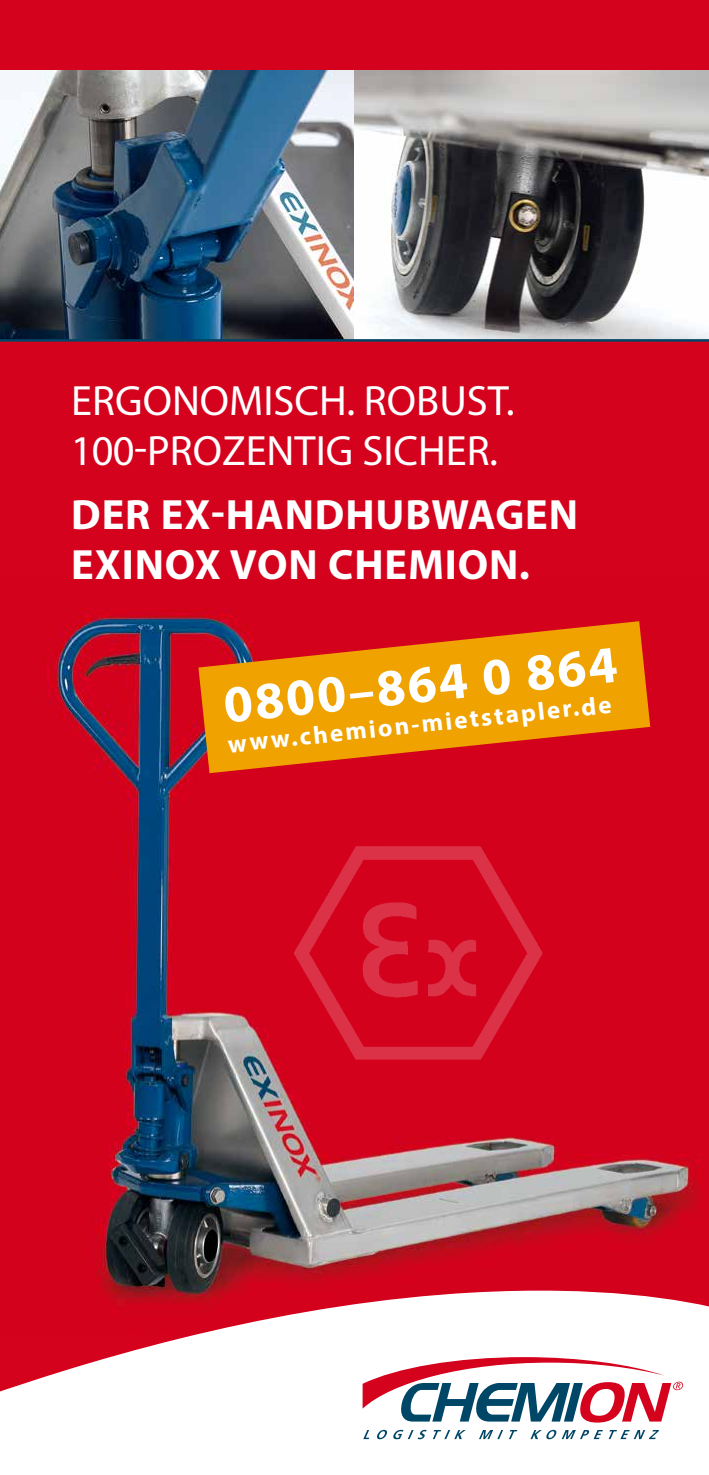
<style>
.page{position:relative;width:709px;height:1475px;background:#fff}
.page>*{position:absolute;margin:0;border:0;box-sizing:border-box;transform-origin:0 0}
.t1{font:700 52.5px "Myriad Pro";color:#fff}
.t2{font:42.5px/50px "Myriad Pro";color:#fff}
.t3{font:700 42.5px/50px "Myriad Pro";letter-spacing:.02em;color:#fff}
.t4{font:700 25px "Myriad Pro";color:#fff}
</style>
<div class="page">
<div style="left:0;top:0;width:709px;height:1474px;background:#d4021d"></div>
<img style="left:47px;top:609px;width:654px;height:676px">
<svg style="left:0;top:1285px;width:709px;height:189px;fill:#fff"></svg>
<img style="left:0;top:71px;width:709px;height:268px">
<hr style="left:0;top:339px;width:709px;height:2px;background:#004666">
<img style="left:293px;top:846px;width:249px;height:213px">
<svg style="left:363px;top:1429px;width:6px;height:9px"></svg>
<svg style="left:376px;top:1429px;width:50px;height:9px"></svg>
<svg style="left:433px;top:1429px;width:32px;height:9px"></svg>
<svg style="left:479px;top:1429px;width:24px;height:9px"></svg>
<svg style="left:509px;top:1429px;width:8px;height:9px"></svg>
<svg style="left:530px;top:1429px;width:129px;height:9px"></svg>
<svg style="left:362px;top:1356px;width:321px;height:66px"></svg>
<svg style="left:198px;top:621px;width:452px;height:152px;fill:#efa200"></svg>
<p class="t2" style="left:71px;top:375px;width:445px">ERGONOMISCH. ROBUST.<br>100-PROZENTIG SICHER.</p>
<p class="t3" style="left:71px;top:488px;width:508px">DER EX-HANDHUBWAGEN<br>EXINOX VON CHEMION.</p>
<p class="t1" style="left:220px;top:671px;width:397px;rotate:-6deg">0800–864 0 864</p>
<p class="t4" style="left:226px;top:728px;width:387px;rotate:-6deg">www.chemion-mietstapler.de</p>
</div>
